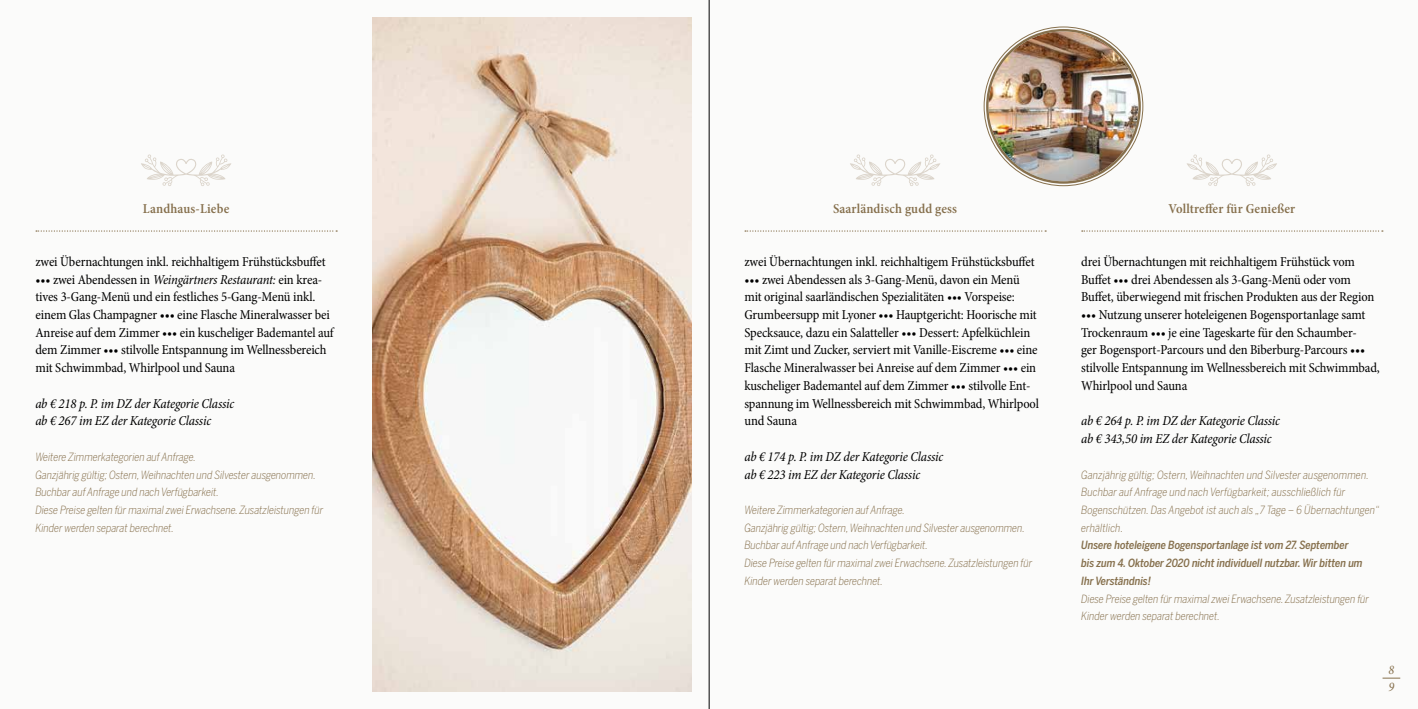
<style>
.page{position:relative;width:1418px;height:709px;background:#fff}
.page>*{position:absolute;margin:0;border:0;box-sizing:border-box;transform-origin:0 0}
.t1{font:condensed 13.75px/17.8px "Minion Pro";letter-spacing:-.01em;color:#000}
.t2{font:italic condensed 13.75px/17.8px "Minion Pro";letter-spacing:-.015em;color:#000}
.t3{font:600 condensed 13.75px "Minion Pro";letter-spacing:.01em;color:#86704d}
.t4{font:italic condensed 13.12px/17.8px "Minion Pro";color:#86704d}
.t5{font:italic 300 11.25px/17.8px "Benton Sans Cond";letter-spacing:-.01em;color:#86704d}
.t6{font:italic 500 11.25px/17.8px "Benton Sans Cond";letter-spacing:-.01em;color:#86704d}
.s1{font-style:italic}
</style>
<div class="page">
<div style="left:0;top:0;width:1417px;height:709px;background:#fbfbfa"></div>
<img style="left:372px;top:18px;width:319px;height:673px">
<svg style="left:36px;top:230px;width:301px;height:2px"></svg>
<svg style="left:745px;top:230px;width:301px;height:2px"></svg>
<svg style="left:141px;top:154px;width:90px;height:32px"></svg>
<svg style="left:850px;top:154px;width:90px;height:32px"></svg>
<img style="left:988px;top:31px;width:150px;height:150px;border-radius:75px">
<svg style="left:1081px;top:230px;width:301px;height:2px"></svg>
<svg style="left:1187px;top:154px;width:90px;height:32px"></svg>
<hr style="left:709px;top:0;width:1px;height:709px;background:#000">
<svg style="left:1382px;top:678px;width:18px;height:1px"></svg>
<p class="t3" style="left:143px;top:199px;width:88px">Landhaus-Liebe</p>
<p class="t1" style="left:35px;top:253px;width:292px">zwei Übernachtungen inkl. reichhaltigem Frühstücksbuffet</p>
<p class="t1" style="left:35px;top:270px;width:300px">••• zwei Abendessen in <span class="s1">Weingärtners Restaurant:</span> ein krea&shy;tives 3-Gang-Menü und ein festliches 5-Gang-Menü inkl. einem Glas Champagner ••• eine Flasche Mineralwasser bei Anreise auf dem Zimmer ••• ein kuscheliger Bademantel auf dem Zimmer ••• stilvolle Entspannung im Wellnessbereich mit Schwimmbad, Whirlpool und Sauna</p>
<p class="t2" style="left:35px;top:394px;width:200px">ab € 218 p. P. im DZ der Kategorie Classic ab € 267 im EZ der Kategorie Classic</p>
<p class="t5" style="left:35px;top:448px;width:289px">Weitere Zimmerkategorien auf Anfrage.<br>Ganzjährig gültig; Ostern, Weihnachten und Silvester ausgenommen.<br>Buchbar auf Anfrage und nach Verfügbarkeit.<br>Diese Preise gelten für maximal zwei Erwachsene. Zusatzleistungen für Kinder werden separat berechnet.</p>
<p class="t3" style="left:833px;top:199px;width:126px">Saarländisch gudd gess</p>
<p class="t1" style="left:744px;top:253px;width:292px">zwei Übernachtungen inkl. reichhaltigem Frühstücksbuffet</p>
<p class="t1" style="left:744px;top:270px;width:296px">••• zwei Abendessen als 3-Gang-Menü, davon ein Menü mit original saarländischen Spezialitäten ••• Vorspeise:<br>Grumbeersupp mit Lyoner ••• Hauptgericht: Hoorische mit Specksauce, dazu ein Salatteller ••• Dessert: Apfelküchlein mit Zimt und Zucker, serviert mit Vanille-Eiscreme ••• eine Flasche Mineralwasser bei Anreise auf dem Zimmer ••• ein kuscheliger Bademantel auf dem Zimmer ••• stilvolle Ent&shy;spannung im Wellnessbereich mit Schwimmbad, Whirlpool und Sauna</p>
<p class="t2" style="left:744px;top:447px;width:200px">ab € 174 p. P. im DZ der Kategorie Classic ab € 223 im EZ der Kategorie Classic</p>
<p class="t5" style="left:744px;top:501px;width:289px">Weitere Zimmerkategorien auf Anfrage.<br>Ganzjährig gültig; Ostern, Weihnachten und Silvester ausgenommen.<br>Buchbar auf Anfrage und nach Verfügbarkeit.<br>Diese Preise gelten für maximal zwei Erwachsene. Zusatzleistungen für Kinder werden separat berechnet.</p>
<p class="t3" style="left:1168px;top:199px;width:128px">Volltreffer für Genießer</p>
<p class="t1" style="left:1081px;top:253px;width:294px">drei Übernachtungen mit reichhaltigem Frühstück vom<br>Buffet ••• drei Abendessen als 3-Gang-Menü oder vom<br>Buffet, überwiegend mit frischen Produkten aus der Region</p>
<p class="t1" style="left:1081px;top:306px;width:300px">••• Nutzung unserer hoteleigenen Bogensportanlage samt Trockenraum ••• je eine Tageskarte für den Schaumber-<br>ger Bogensport-Parcours und den Biberburg-Parcours ••• stilvolle Entspannung im Wellnessbereich mit Schwimmbad, Whirlpool und Sauna</p>
<p class="t2" style="left:1081px;top:412px;width:200px">ab € 264 p. P. im DZ der Kategorie Classic ab € 343,50 im EZ der Kategorie Classic</p>
<p class="t5" style="left:1081px;top:465px;width:300px">Ganzjährig gültig; Ostern, Weihnachten und Silvester ausgenommen.<br>Buchbar auf Anfrage und nach Verfügbarkeit; ausschließlich für Bogenschützen. Das Angebot ist auch als „7 Tage – 6 Übernachtungen“ erhältlich.</p>
<p class="t6" style="left:1081px;top:536px;width:283px">Unsere hoteleigene Bogensportanlage ist vom 27. September bis zum 4. Oktober 2020 nicht individuell nutzbar. Wir bitten um<br>Ihr Verständnis!</p>
<p class="t5" style="left:1081px;top:589px;width:289px">Diese Preise gelten für maximal zwei Erwachsene. Zusatzleistungen für<br>Kinder werden separat berechnet.</p>
<p class="t4" style="left:1388px;top:660px;width:7px">8<br>9</p>
</div>
